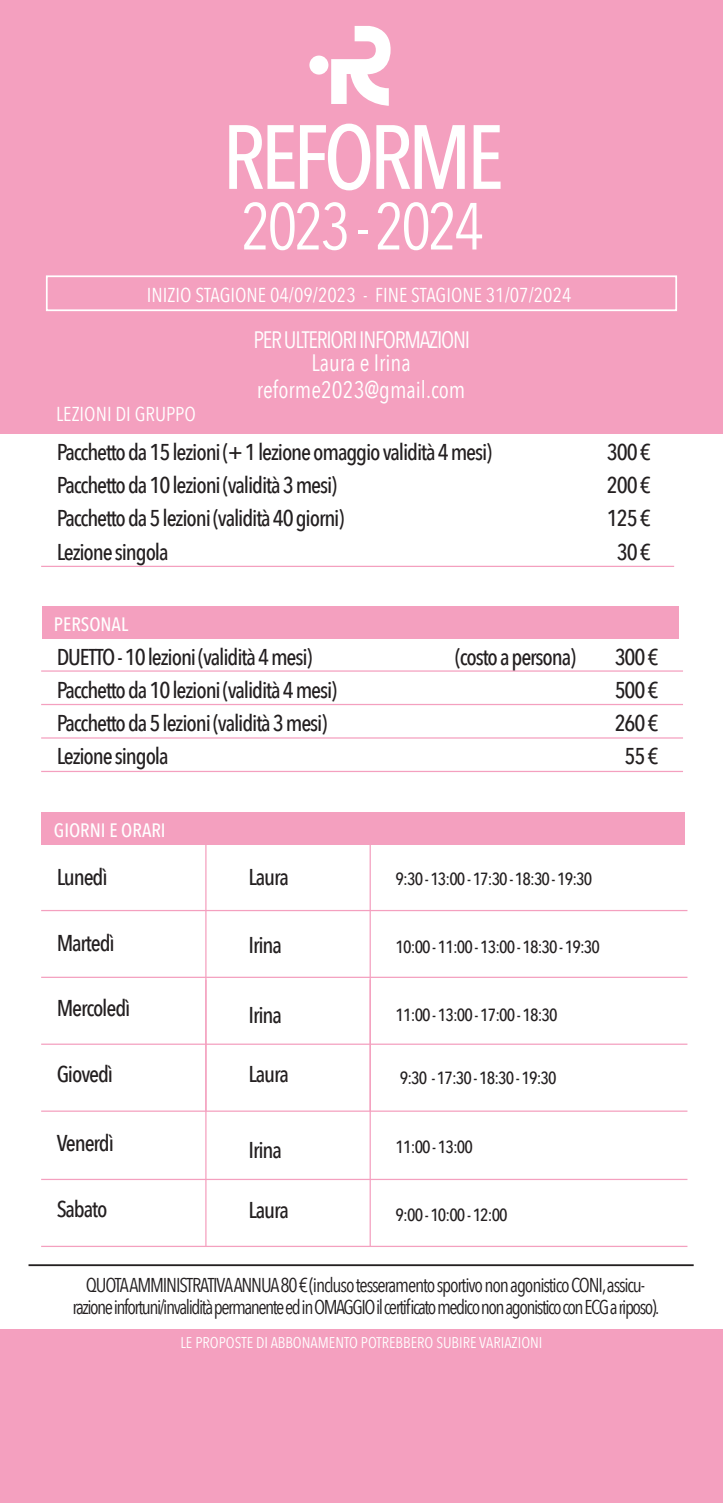
<style>
.page{position:relative;width:723px;height:1503px;background:#fff}
.page>*{position:absolute;margin:0;border:0;box-sizing:border-box;transform-origin:0 0}
.t1{font:500 90px "Avenir Next Condensed";letter-spacing:-.055em;color:#fff}
.t2{font:65.75px "Avenir Next Condensed";letter-spacing:-.055em;color:#fff}
.t3{font:23.75px/50.2px "Avenir Next Condensed";letter-spacing:-.055em;color:#fff}
.t4{font:23.75px "Avenir Next Condensed";letter-spacing:-.005em;color:#fff}
.t5{font:500 22.75px/33.2px "Avenir Next Condensed";letter-spacing:-.05em;color:#231f20}
.t6{font:20px/22px "Avenir Next Condensed";letter-spacing:-.075em;color:#231f20;text-align:center}
.t7{font:20px "Avenir Next Condensed";color:#fff}
.t8{font:500 19.25px "Avenir Next Condensed";color:#fff}
.t9{font:500 17.5px "Avenir Next Condensed";letter-spacing:-.05em;color:#231f20}
.t10{font:15.5px "Avenir Next Condensed";color:#fff}
</style>
<div class="page">
<hr style="left:41px;top:566px;width:633px;height:1px;background:#f4a0bf">
<hr style="left:41px;top:670px;width:642px;height:1px;background:#f4a0bf">
<hr style="left:41px;top:704px;width:642px;height:1px;background:#f4a0bf">
<hr style="left:41px;top:737px;width:642px;height:1px;background:#f4a0bf">
<hr style="left:41px;top:771px;width:642px;height:1px;background:#f4a0bf">
<div style="left:42px;top:606px;width:636px;height:32px;background:#f4a0bf"></div>
<hr style="left:41px;top:976px;width:646px;height:2px;background:#f4a0bf">
<div style="left:42px;top:812px;width:643px;height:32px;background:#f4a0bf"></div>
<hr style="left:41px;top:910px;width:646px;height:1px;background:#f4a0bf">
<hr style="left:370px;top:844px;width:1px;height:267px;background:#f4a0bf">
<hr style="left:205px;top:844px;width:1px;height:267px;background:#f4a0bf">
<hr style="left:41px;top:1043px;width:646px;height:1px;background:#f4a0bf">
<hr style="left:41px;top:1110px;width:646px;height:1px;background:#f4a0bf">
<hr style="left:370px;top:979px;width:1px;height:267px;background:#f4a0bf">
<hr style="left:205px;top:979px;width:1px;height:267px;background:#f4a0bf">
<hr style="left:41px;top:1178px;width:646px;height:2px;background:#f4a0bf">
<hr style="left:41px;top:1245px;width:646px;height:2px;background:#f4a0bf">
<div style="left:0;top:0;width:723px;height:434px;background:#f4a0bf"></div>
<div style="left:46px;top:275px;width:631px;height:36px;border:2px solid #fff"></div>
<div style="left:0;top:1329px;width:723px;height:173px;background:#f4a0bf"></div>
<hr style="left:29px;top:1264px;width:665px;height:2px;background:#231f20">
<svg style="left:331px;top:26px;width:60px;height:80px"></svg>
<div style="left:309px;top:56px;width:19px;height:19px;background:#fff;border-radius:50%"></div>
<h1 class="t1" style="left:222px;top:103px;width:283px">REFORME</h1>
<h2 class="t2" style="left:241px;top:170px;width:245px">2023 - 2024</h2>
<p class="t7" style="left:147px;top:278px;width:426px">INIZIO STAGIONE 04/09/2023 - FINE STAGIONE 31/07/2024</p>
<p class="t3" style="left:253px;top:313px;width:218px">PER ULTERIORI INFORMAZIONI reforme2023@gmail.com</p>
<p class="t4" style="left:312px;top:342px;width:101px">Laura e Irina</p>
<p class="t7" style="left:56px;top:397px;width:141px">LEZIONI DI GRUPPO</p>
<p class="t8" style="left:54px;top:407px;width:140px">LEZIONI DI GRUPPO</p>
<p class="t5" style="left:57px;top:435px;width:437px">Pacchetto da 15 lezioni (+ 1 lezione omaggio validità 4 mesi)</p>
<p class="t5" style="left:607px;top:435px;width:45px;text-align:justify">300 € 200 € 125 €</p>
<p class="t5" style="left:57px;top:468px;width:289px">Pacchetto da 10 lezioni (validità 3 mesi)<br>Pacchetto da 5 lezioni (validità 40 giorni)</p>
<p class="t5" style="left:57px;top:535px;width:113px">Lezione singola</p>
<p class="t5" style="left:617px;top:535px;width:35px">30 €</p>
<p class="t8" style="left:54px;top:612px;width:76px">PERSONAL</p>
<p class="t5" style="left:57px;top:640px;width:257px">DUETTO - 10 lezioni (validità 4 mesi)</p>
<p class="t5" style="left:455px;top:640px;width:122px">(costo a persona)</p>
<p class="t5" style="left:615px;top:640px;width:45px;text-align:center">300 €<br>500 €<br>260 €<br>55 €</p>
<p class="t5" style="left:57px;top:673px;width:282px">Pacchetto da 10 lezioni (validità 4 mesi)<br>Pacchetto da 5 lezioni (validità 3 mesi)<br>Lezione singola</p>
<p class="t8" style="left:54px;top:818px;width:113px">GIORNI E ORARI</p>
<p class="t5" style="left:57px;top:860px;width:53px">Lunedì</p>
<p class="t5" style="left:249px;top:860px;width:42px">Laura</p>
<p class="t5" style="left:57px;top:926px;width:60px">Martedì</p>
<p class="t5" style="left:57px;top:991px;width:75px">Mercoledì</p>
<p class="t5" style="left:57px;top:1057px;width:58px">Giovedì</p>
<p class="t5" style="left:57px;top:1126px;width:59px">Venerdì</p>
<p class="t5" style="left:249px;top:928px;width:35px">Irina</p>
<p class="t5" style="left:249px;top:998px;width:35px">Irina</p>
<p class="t5" style="left:249px;top:1057px;width:42px">Laura</p>
<p class="t5" style="left:249px;top:1133px;width:35px">Irina</p>
<p class="t9" style="left:396px;top:867px;width:198px">9:30 - 13:00 - 17:30 - 18:30 - 19:30</p>
<p class="t9" style="left:396px;top:936px;width:206px">10:00 - 11:00 - 13:00 - 18:30 - 19:30</p>
<p class="t9" style="left:396px;top:1004px;width:163px">11:00 - 13:00 - 17:00 - 18:30</p>
<p class="t9" style="left:400px;top:1067px;width:158px">9:30 - 17:30 - 18:30 - 19:30</p>
<p class="t9" style="left:396px;top:1136px;width:79px">11:00 - 13:00</p>
<p class="t5" style="left:57px;top:1192px;width:52px">Sabato</p>
<p class="t5" style="left:249px;top:1193px;width:42px">Laura</p>
<p class="t9" style="left:396px;top:1203px;width:114px">9:00 - 10:00 - 12:00</p>
<p class="t6" style="left:72px;top:1273px;width:589px">QUOTA AMMINISTRATIVA ANNUA 80 € (incluso tesseramento sportivo non agonistico CONI,assicu&shy;razione infortuni/invalidità permanente ed in OMAGGIO il certificato medico non agonistico con ECG a riposo).</p>
<p class="t10" style="left:180px;top:1329px;width:364px">LE PROPOSTE DI ABBONAMENTO POTREBBERO SUBIRE VARIAZIONI</p>
</div>
